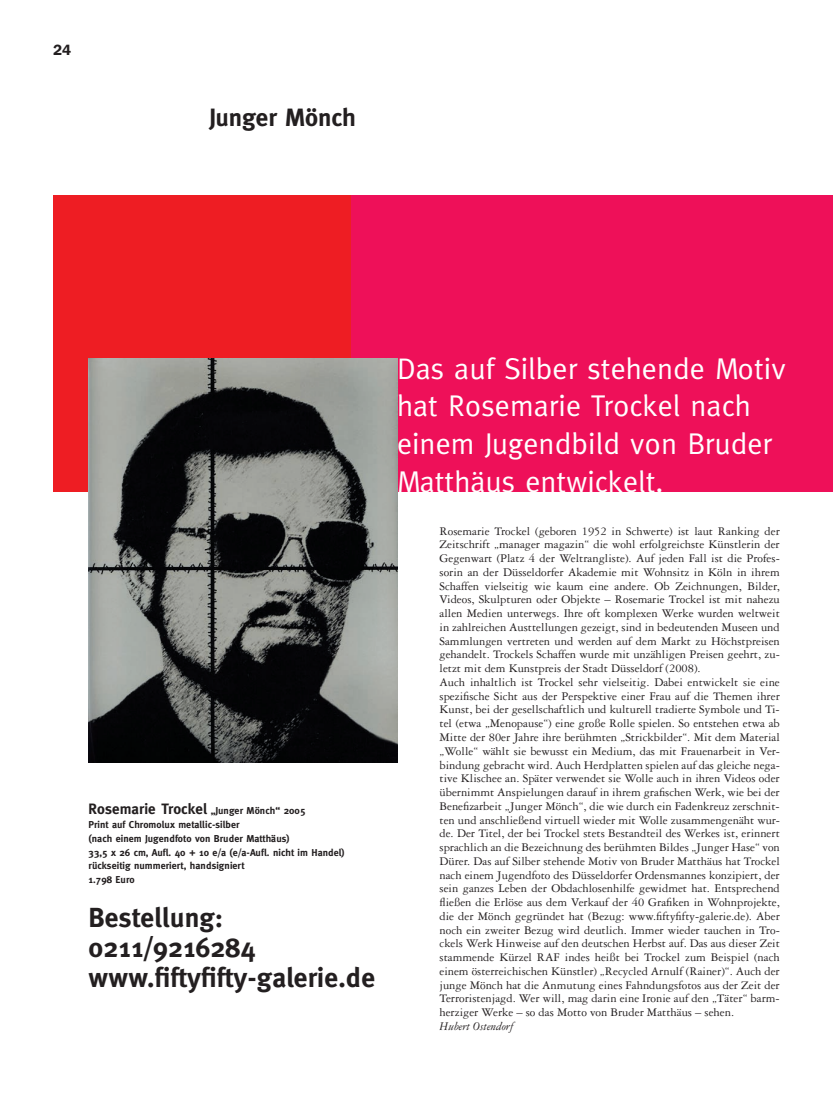
<style>
.page{position:relative;width:833px;height:1099px;background:#fff}
.page>*{position:absolute;margin:0;border:0;box-sizing:border-box;transform-origin:0 0}
.t1{font:30px/37.5px "Meta";letter-spacing:.005em;color:#fff}
.t2{font:700 27.5px/30px "Meta";letter-spacing:.01em;color:#231f20}
.t3{font:700 25px "Meta";color:#231f20}
.t4{font:600 15px "Franklin Gothic";color:#231f20}
.t5{font:12.5px/13.8px "Garamond Three";color:#231f20}
.t6{font:italic 12.5px "Garamond Three";color:#231f20}
.t7{font:700 10px/13.8px "Meta";letter-spacing:.01em;color:#231f20}
.s1{font-size:15px}
</style>
<div class="page">
<div style="left:53px;top:195px;width:780px;height:296px;background:#ee1d23"></div>
<div style="left:352px;top:195px;width:481px;height:296px;background:#ee1059"></div>
<img style="left:89px;top:358px;width:308px;height:404px">
<p class="t4" style="left:53px;top:41px;width:20px">24</p>
<h3 class="t3" style="left:209px;top:103px;width:148px">Junger Mönch</h3>
<p class="t7" style="left:89px;top:803px;width:258px"><span class="s1">Rosemarie Trockel</span> „Junger Mönch“ 2005<br>print auf Chromolux metallic-silber<br>(nach einem Jugendfoto von Bruder Matthäus)<br>33,5 x 26 cm, Aufl. 40 + 10 e/a (e/a-Aufl. nicht im Handel) rückseitig nummeriert, handsigniert<br>1.798 Euro</p>
<h2 class="t2" style="left:89px;top:902px;width:288px">Bestellung:<br>0211/9216284 www.fiftyfifty-galerie.de</h2>
<h1 class="t1" style="left:397px;top:349px;width:390px">Das auf Silber stehende Motiv hat Rosemarie Trockel nach einem Jugendbild von Bruder<br>Matthäus entwickelt.</h1>
<p class="t5" style="left:439px;top:524px;width:342px">Rosemarie Trockel (geboren 1952 in Schwerte) ist laut Ranking der Zeitschrift „manager magazin“ die wohl erfolgreichste Künstlerin der Gegenwart (Platz 4 der Weltrangliste). Auf jeden Fall ist die Profes&shy;sorin an der Düsseldorfer Akademie mit Wohnsitz in Köln in ihrem Schaffen vielseitig wie kaum eine andere. Ob Zeichnungen, Bilder, Videos, Skulpturen oder Objekte – Rosemarie Trockel ist mit nahezu allen Medien unterwegs. Ihre oft komplexen Werke wurden weltweit in zahlreichen Austtellungen gezeigt, sind in bedeutenden Museen und Sammlungen vertreten und werden auf dem Markt zu Höchstpreisen gehandelt. Trockels Schaffen wurde mit unzähligen Preisen geehrt, zu&shy;letzt mit dem Kunstpreis der Stadt Düsseldorf (2008).<br>Auch inhaltlich ist Trockel sehr vielseitig. Dabei entwickelt sie eine spezifische Sicht aus der Perspektive einer Frau auf die Themen ihrer Kunst, bei der gesellschaftlich und kulturell tradierte Symbole und Ti&shy;tel (etwa „Menopause“) eine große Rolle spielen. So entstehen etwa ab Mitte der 80er Jahre ihre berühmten „Strickbilder“. Mit dem Material „Wolle“ wählt sie bewusst ein Medium, das mit Frauenarbeit in Ver&shy;bindung gebracht wird. Auch Herdplatten spielen auf das gleiche nega&shy;tive Klischee an. Später verwendet sie Wolle auch in ihren Videos oder übernimmt Anspielungen darauf in ihrem grafischen Werk, wie bei der Benefizarbeit „Junger Mönch“, die wie durch ein Fadenkreuz zerschnit&shy;ten und anschließend virtuell wieder mit Wolle zusammengenäht wur&shy;de. Der Titel, der bei Trockel stets Bestandteil des Werkes ist, erinnert sprachlich an die Bezeichnung des berühmten Bildes „Junger Hase“ von Dürer. Das auf Silber stehende Motiv von Bruder Matthäus hat Trockel nach einem Jugendfoto des Düsseldorfer Ordensmannes konzipiert, der sein ganzes Leben der Obdachlosenhilfe gewidmet hat. Entsprechend fließen die Erlöse aus dem Verkauf der 40 Grafiken in Wohnprojekte, die der Mönch gegründet hat (Bezug: www.fiftyfifty-galerie.de). Aber noch ein zweiter Bezug wird deutlich. Immer wieder tauchen in Tro&shy;ckels Werk Hinweise auf den deutschen Herbst auf. Das aus dieser Zeit stammende Kürzel RAF indes heißt bei Trockel zum Beispiel (nach einem österreichischen Künstler) „Recycled Arnulf (Rainer)“. Auch der junge Mönch hat die Anmutung eines Fahndungsfotos aus der Zeit der Terroristenjagd. Wer will, mag darin eine Ironie auf den „Täter“ barm&shy;herziger Werke – so das Motto von Bruder Matthäus – sehen.</p>
<p class="t6" style="left:439px;top:1019px;width:75px">Hubert Ostendorf</p>
</div>
